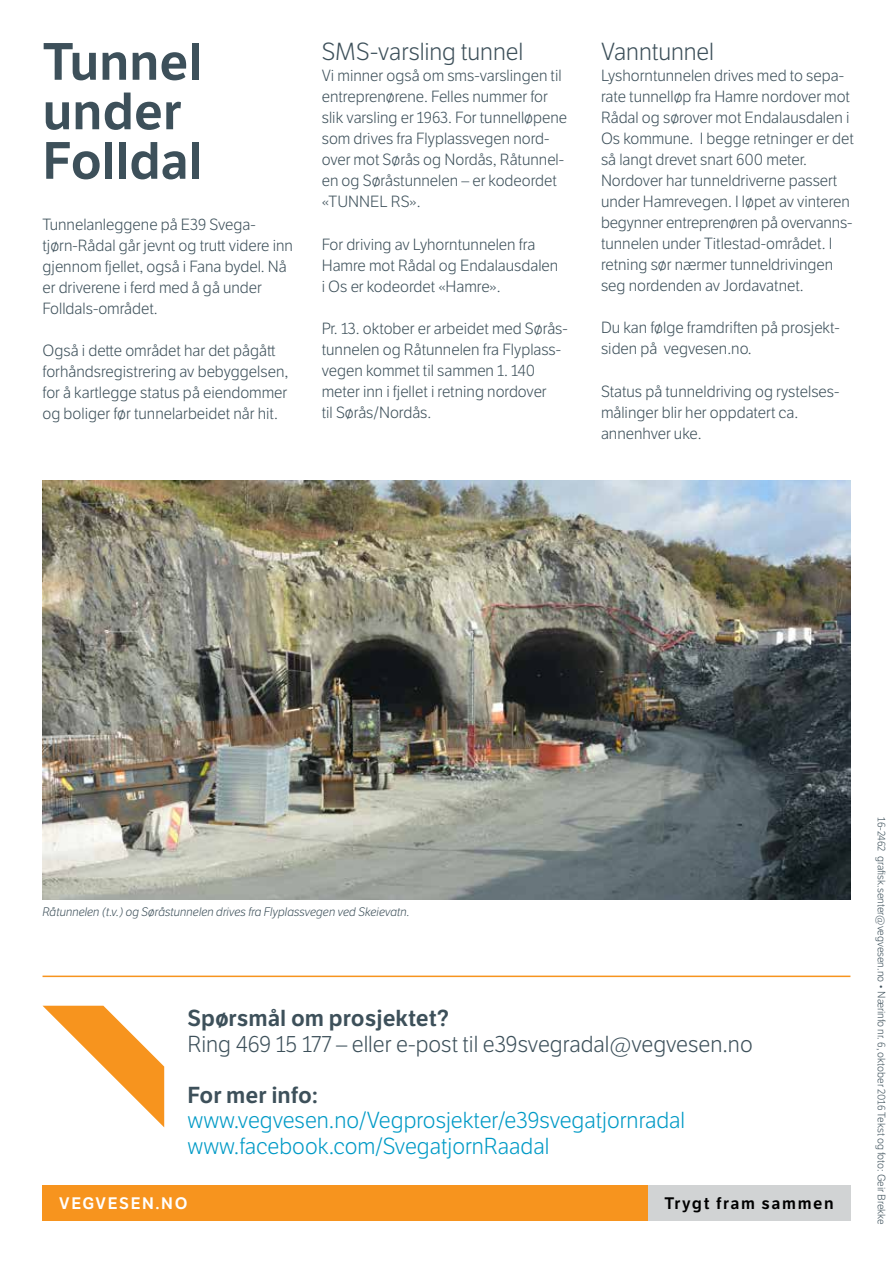
<style>
.page{position:relative;width:893px;height:1263px;background:#fff}
.page>*{position:absolute;margin:0;border:0;box-sizing:border-box;transform-origin:0 0}
.Hovedtittel_1{font:600 51px/49.5px "LFT Etica";color:#3d505a}
.Brodtekst_h4{font:300 24px "LFT Etica";color:#3d505a}
.Brodtekst_h4-2{font:300 22.5px "LFT Etica";color:#009ac6}
.Brodtekst_h4-3{font:300 22.5px "LFT Etica";color:#3d505a}
.Brodtekst_h4-4{font:600 22.5px "LFT Etica";color:#3d505a}
.t1{font:600 16.2px "LFT Etica";letter-spacing:.1em;color:#000}
.t2{font:600 16.2px "LFT Etica";letter-spacing:.1em;color:#fff}
.Brodtekst_h4-5{font:300 15.75px/21px "LFT Etica";color:#3d505a}
.Hovedtittel_1-2{font:300 15.75px/21px "LFT Etica";color:#3d505a}
.bildetekst{font:italic 300 12px "LFT Etica";color:#3d505a}
.Brødtekst{font:300 10.5px "LFT Etica";color:#3d505a}
</style>
<div class="page">
<div style="left:43px;top:1185px;width:604px;height:35px;background:#f7941e"></div>
<div style="left:647px;top:1185px;width:203px;height:35px;background:#d1d3d4"></div>
<svg style="left:43px;top:1006px;width:121px;height:121px"></svg>
<hr style="left:43px;top:975px;width:807px;height:2px;background:#f7941e">
<img style="left:43px;top:480px;width:807px;height:419px">
<p class="Hovedtittel_1" style="left:43px;top:38px;width:161px">Tunnel under<br>Folldal</p>
<p class="Hovedtittel_1-2" style="left:43px;top:214px;width:252px">Tunnelanleggene på E39 Svega&shy;tjørn-Rådal går jevnt og trutt videre inn gjennom fjellet, også i Fana bydel. Nå er driverene i ferd med å gå under<br>Folldals-området.</p>
<p class="Hovedtittel_1-2" style="left:43px;top:340px;width:247px">Også i dette området har det pågått forhåndsregistrering av bebyggelsen, for å kartlegge status på eiendommer og boliger før tunnelarbeidet når hit.</p>
<h5 class="Brodtekst_h4" style="left:322px;top:38px;width:203px">SMS-varsling tunnel</h5>
<h5 class="Brodtekst_h4-5" style="left:322px;top:66px;width:247px">Vi minner også om sms-varslingen til entreprenørene. Felles nummer for slik varsling er 1963. For tunnelløpene som drives fra Flyplassvegen nord&shy;over mot Sørås og Nordås, Råtunnel&shy;en og Søråstunnelen – er kodeordet «TUNNEL RS».</h5>
<h5 class="Brodtekst_h4-5" style="left:322px;top:234px;width:238px">For driving av Lyhorntunnelen fra<br>Hamre mot Rådal og Endalausdalen i Os er kodeordet «Hamre».</h5>
<h5 class="Brodtekst_h4-5" style="left:322px;top:319px;width:248px">Pr. 13. oktober er arbeidet med Sørås&shy;tunnelen og Råtunnelen fra Flyplass&shy;vegen kommet til sammen 1. 140 meter inn i fjellet i retning nordover</h5>
<h5 class="Brodtekst_h4-5" style="left:322px;top:403px;width:111px">til Sørås/Nordås.</h5>
<h5 class="Brodtekst_h4" style="left:601px;top:38px;width:115px">Vanntunnel</h5>
<h5 class="Brodtekst_h4-5" style="left:601px;top:66px;width:254px">Lyshorntunnelen drives med to sepa&shy;rate tunnelløp fra Hamre nordover mot Rådal og sørover mot Endalausdalen i Os kommune. I begge retninger er det så langt drevet snart 600 meter.</h5>
<h5 class="Brodtekst_h4-5" style="left:601px;top:171px;width:253px">Nordover har tunneldriverne passert under Hamrevegen. I løpet av vinteren begynner entreprenøren på overvanns&shy;tunnelen under Titlestad-området. I retning sør nærmer tunneldrivingen seg nordenden av Jordavatnet.</h5>
<h5 class="Brodtekst_h4-5" style="left:601px;top:318px;width:240px">Du kan følge framdriften på prosjekt&shy;siden på vegvesen.no.</h5>
<h5 class="Brodtekst_h4-5" style="left:601px;top:381px;width:240px">Status på tunneldriving og rystelses-</h5>
<h5 class="Brodtekst_h4-5" style="left:601px;top:402px;width:199px">målinger blir her oppdatert ca.</h5>
<h5 class="Brodtekst_h4-5" style="left:601px;top:423px;width:102px">annenhver uke.</h5>
<p class="bildetekst" style="left:43px;top:905px;width:369px">Råtunnelen (t.v.) og Søråstunnelen drives fra Flyplassvegen ved Skeievatn.</p>
<h5 class="Brodtekst_h4-4" style="left:187px;top:1005px;width:263px">Spørsmål om prosjektet?</h5>
<h5 class="Brodtekst_h4-3" style="left:187px;top:1031px;width:567px">Ring 469 15 177 – eller e-post til e39svegradal@vegvesen.no</h5>
<h5 class="Brodtekst_h4-4" style="left:187px;top:1081px;width:132px">For mer info:</h5>
<h5 class="Brodtekst_h4-2" style="left:187px;top:1108px;width:499px">www.vegvesen.no/Vegprosjekter/e39svegatjornradal</h5>
<h5 class="Brodtekst_h4-2" style="left:187px;top:1133px;width:363px">www.facebook.com/SvegatjornRaadal</h5>
<p class="t2" style="left:59px;top:1193px;width:130px">VEGVESEN.NO</p>
<p class="t1" style="left:664px;top:1193px;width:171px">Trygt fram sammen</p>
<p class="Brødtekst" style="left:887px;top:817px;width:409px;rotate:90deg">16-2462 grafisk.senter@vegvesen.no • Nærinfo nr. 6, oktober 2016 Tekst og foto: Geir Brekke</p>
</div>
